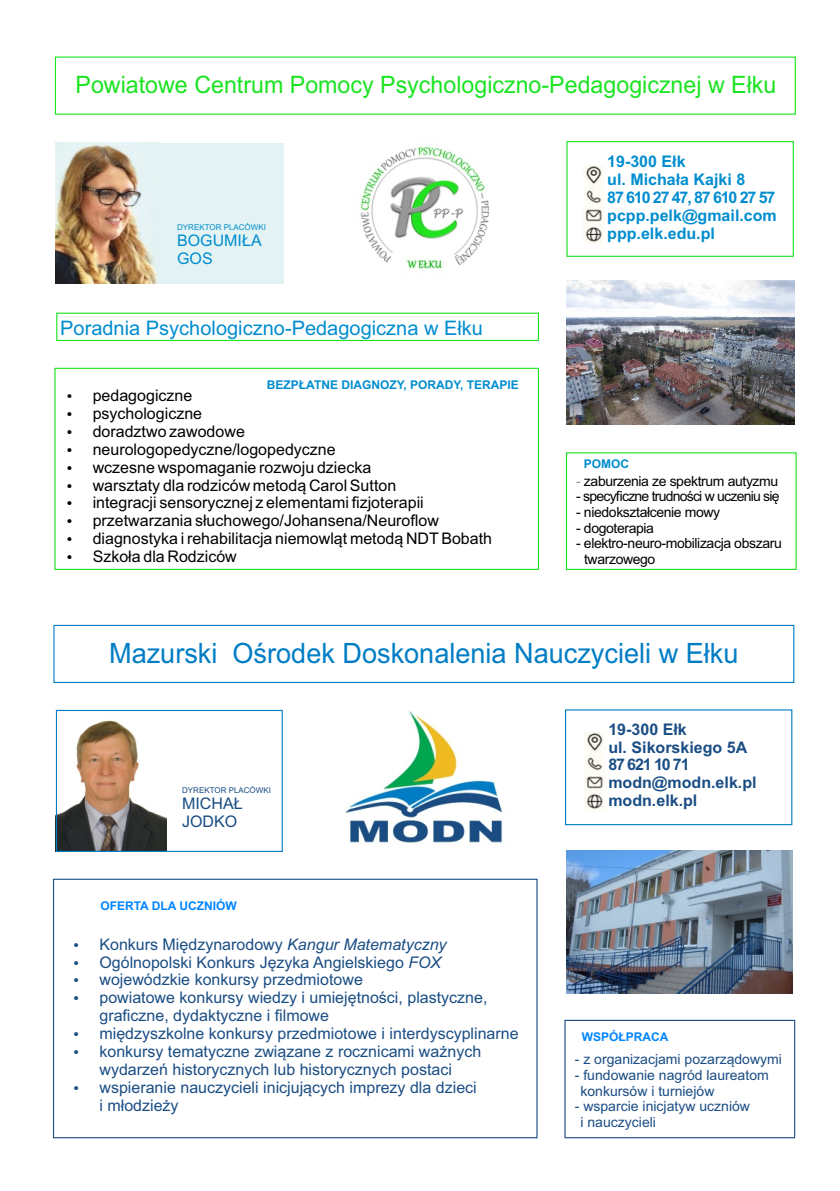
<style>
.page{position:relative;width:840px;height:1191px;background:#fff}
.page>*{position:absolute;margin:0;border:0;box-sizing:border-box;transform-origin:0 0}
.t1{font:28px "Arial";color:#017dc5}
.t2{font:24px "Arial";color:#1be422}
.t3{font:20px "Arial";color:#008dcf}
.t4{font:16px/17.8px "Arial";color:#1a4d84}
.t5{font:16px/17.8px "Arial";color:#000}
.t6{font:700 16px/17.8px "Arial";color:#008dcf}
.t7{font:700 16px/17.8px "Arial";color:#1a4d84}
.t8{font:16px "Arial";color:#008dcf}
.t9{font:14px/15.6px "Arial";color:#1a4d84}
.t10{font:14px/15.6px "Arial";letter-spacing:-.03em;color:#000}
.t11{font:14px "Arial";letter-spacing:-.055em;color:#000}
.t12{font:700 12px "Arial";color:#008dcf}
.t13{font:700 12px "Arial";color:#0085ff}
.t14{font:8px "Arial";color:#008dcf}
.t15{font:8px "Arial";color:#1a4d84}
.s1{color:#989898}
.s2{font-style:italic}
</style>
<div class="page">
<div style="left:566px;top:141px;width:227px;height:116px;border:1px solid #1be422"></div>
<div style="left:56px;top:313px;width:482px;height:28px;border:1px solid #1be422"></div>
<div style="left:58px;top:143px;width:225px;height:140px;background:#e3f3f3"></div>
<div style="left:54px;top:368px;width:484px;height:202px;border:1px solid #1be422"></div>
<div style="left:565px;top:452px;width:231px;height:118px;border:1px solid #1be422"></div>
<img style="left:360px;top:146px;width:129px;height:123px">
<img style="left:56px;top:142px;width:103px;height:141px">
<div style="left:564px;top:709px;width:227px;height:116px;border:1px solid #017dc5"></div>
<div style="left:53px;top:625px;width:740px;height:58px;border:1px solid #017dc5"></div>
<div style="left:53px;top:878px;width:484px;height:260px;border:1px solid #1a4d84"></div>
<div style="left:564px;top:1019px;width:230px;height:119px;border:1px solid #1a4d84"></div>
<img style="left:345px;top:711px;width:158px;height:132px">
<img style="left:583px;top:165px;width:21px;height:78px">
<img style="left:584px;top:733px;width:21px;height:77px">
<img style="left:566px;top:281px;width:228px;height:144px">
<img style="left:566px;top:850px;width:225px;height:143px">
<img style="left:56px;top:709px;width:110px;height:141px">
<div style="left:56px;top:710px;width:226px;height:142px;border:1px solid #017dc5"></div>
<h2 class="t2" style="left:76px;top:75px;width:702px">Powiatowe Centrum Pomocy Psychologiczno-Pedagogicznej w Ełku</h2>
<p class="t14" style="left:177px;top:224px;width:90px">DYREKTOR PLACÓWKI</p>
<p class="t8" style="left:177px;top:234px;width:86px">BOGUMIŁA</p>
<p class="t8" style="left:177px;top:252px;width:37px">GOS</p>
<p class="t3" style="left:60px;top:320px;width:424px">Poradnia Psychologiczno-Pedagogiczna w Ełku</p>
<p class="t12" style="left:267px;top:380px;width:253px">BEZPŁATNE DIAGNOZY, PORADY, TERAPIE</p>
<p class="t5" style="left:93px;top:388px;width:101px">pedagogiczne</p>
<p class="t5" style="left:93px;top:442px;width:244px">neurologopedyczne/logopedyczne</p>
<p class="t5" style="left:93px;top:406px;width:154px">psychologiczne doradztwo zawodowe</p>
<p class="t5" style="left:93px;top:459px;width:280px">wczesne wspomaganie rozwoju dziecka</p>
<p class="t5" style="left:93px;top:477px;width:305px">warsztaty dla rodziców metodą Carol Sutton</p>
<p class="t5" style="left:93px;top:495px;width:332px">integracji sensorycznej z elementami fizjoterapii</p>
<p class="t5" style="left:93px;top:513px;width:347px">przetwarzania słuchowego/Johansena/Neuroflow</p>
<p class="t5" style="left:93px;top:549px;width:146px">Szkoła dla Rodziców</p>
<p class="t5" style="left:93px;top:531px;width:401px">diagnostyka i rehabilitacja niemowląt metodą NDTBobath</p>
<p class="t6" style="left:607px;top:154px;width:171px">19-300 Ełk<br>ul. Michała Kajki 8<br>87 610 27 47, 87 610 27 57 pcpp.pelk@gmail.com</p>
<p class="t6" style="left:607px;top:226px;width:109px">ppp.elk.edu.pl</p>
<p class="t12" style="left:583px;top:459px;width:47px">POMOC</p>
<p class="t11" style="left:576px;top:491px;width:205px">- specyficzne trudności w uczeniu się</p>
<p class="t10" style="left:576px;top:474px;width:203px"><span class="s1">-</span> zaburzenia ze spektrum autyzmu</p>
<p class="t10" style="left:576px;top:505px;width:145px">- niedokształcenie mowy</p>
<p class="t10" style="left:576px;top:521px;width:79px">- dogoterapia</p>
<p class="t10" style="left:583px;top:537px;width:199px;text-indent:-8px">- elektro-neuro-mobilizacja obszaru twarzowego</p>
<h1 class="t1" style="left:109px;top:642px;width:630px">Mazurski Ośrodek Doskonalenia Nauczycieli w Ełku</h1>
<p class="t15" style="left:182px;top:787px;width:90px">DYREKTOR PLACÓWKI</p>
<p class="t4" style="left:182px;top:796px;width:62px">MICHAŁ<br>JODKO</p>
<p class="t13" style="left:100px;top:901px;width:138px">OFERTA DLA UCZNIÓW</p>
<p class="t4" style="left:99px;top:936px;width:348px">Konkurs Międzynarodowy <span class="s2">Kangur Matematyczny</span></p>
<p class="t4" style="left:99px;top:972px;width:389px">wojewódzkie konkursy przedmiotowe<br>powiatowe konkursy wiedzy i umiejętności, plastyczne, graficzne, dydaktyczne i filmowe</p>
<p class="t4" style="left:99px;top:1044px;width:383px">konkursy tematyczne związane z rocznicami ważnych wydarzeń historycznych lub historycznych postaci</p>
<p class="t4" style="left:99px;top:954px;width:343px">Ogólnopolski Konkurs Języka Angielskiego <span class="s2">FOX</span></p>
<p class="t4" style="left:99px;top:1026px;width:420px">międzyszkolne konkursy przedmiotowe i interdyscyplinarne</p>
<p class="t4" style="left:99px;top:1079px;width:378px">wspieranie nauczycieli inicjujących imprezy dla dzieci i młodzieży</p>
<p class="t7" style="left:608px;top:721px;width:150px">19-300 Ełk<br>ul. Sikorskiego 5A<br>87 621 10 71 modn@modn.elk.pl modn.elk.pl</p>
<p class="t13" style="left:581px;top:1032px;width:88px">WSPÓŁPRACA</p>
<p class="t9" style="left:574px;top:1052px;width:208px">- z organizacjami pozarządowymi</p>
<p class="t9" style="left:580px;top:1084px;width:135px">konkursów i turniejów</p>
<p class="t9" style="left:580px;top:1099px;width:171px;text-indent:-6px">- wsparcie inicjatyw uczniów i nauczycieli</p>
<p class="t9" style="left:574px;top:1068px;width:195px">- fundowanie nagród laureatom</p>
</div>
